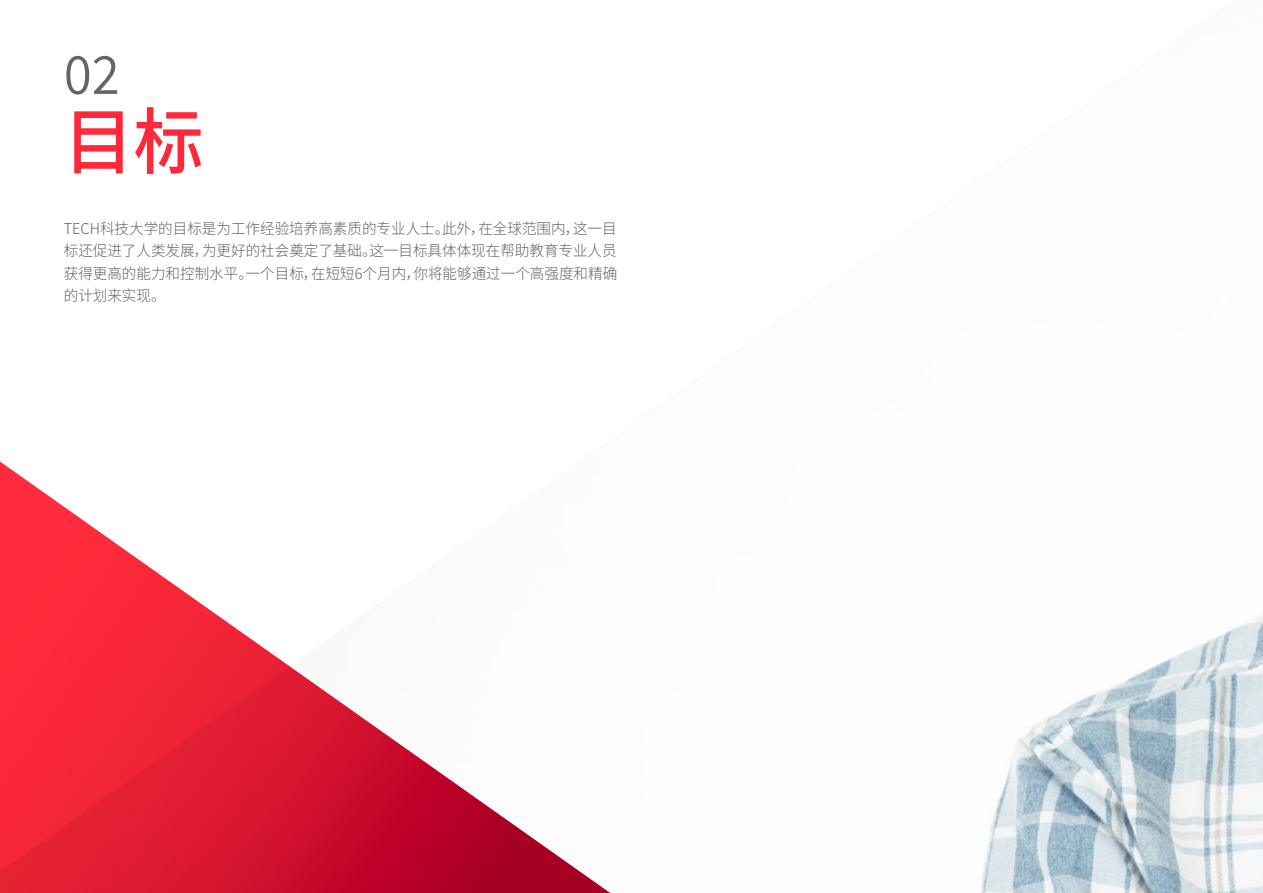
<style>
.page{position:relative;width:1263px;height:893px;background:#fff}
.page>*{position:absolute;margin:0;border:0;box-sizing:border-box;transform-origin:0 0}
.t1{font:500 72px "Source Han Sans CN";color:#ff293a}
.t2{font:52.5px "Source Han Sans CN";color:#61646a}
.t3{font:300 15px/22.5px "Source Han Sans CN";color:#61646a;text-align:justify}
</style>
<div class="page">
<img style="left:981px;top:615px;width:282px;height:278px">
<svg style="left:0;top:461px;width:610px;height:432px"></svg>
<h2 class="t2" style="left:64px;top:45px;width:57px">02</h2>
<h1 class="t1" style="left:64px;top:101px;width:141px">目标</h1>
<p class="t3" style="left:64px;top:217px;width:555px">TECH科技大学的目标是为工作经验培养高素质的专业人士。此外，在全球范围内，这一目标还促进了人类发展，为更好的社会奠定了基础。这一目标具体体现在帮助教育专业人员获得更高的能力和控制水平。一个目标，在短短6个月内，你将能够通过一个高强度和精确的计划来实现。</p>
</div>
